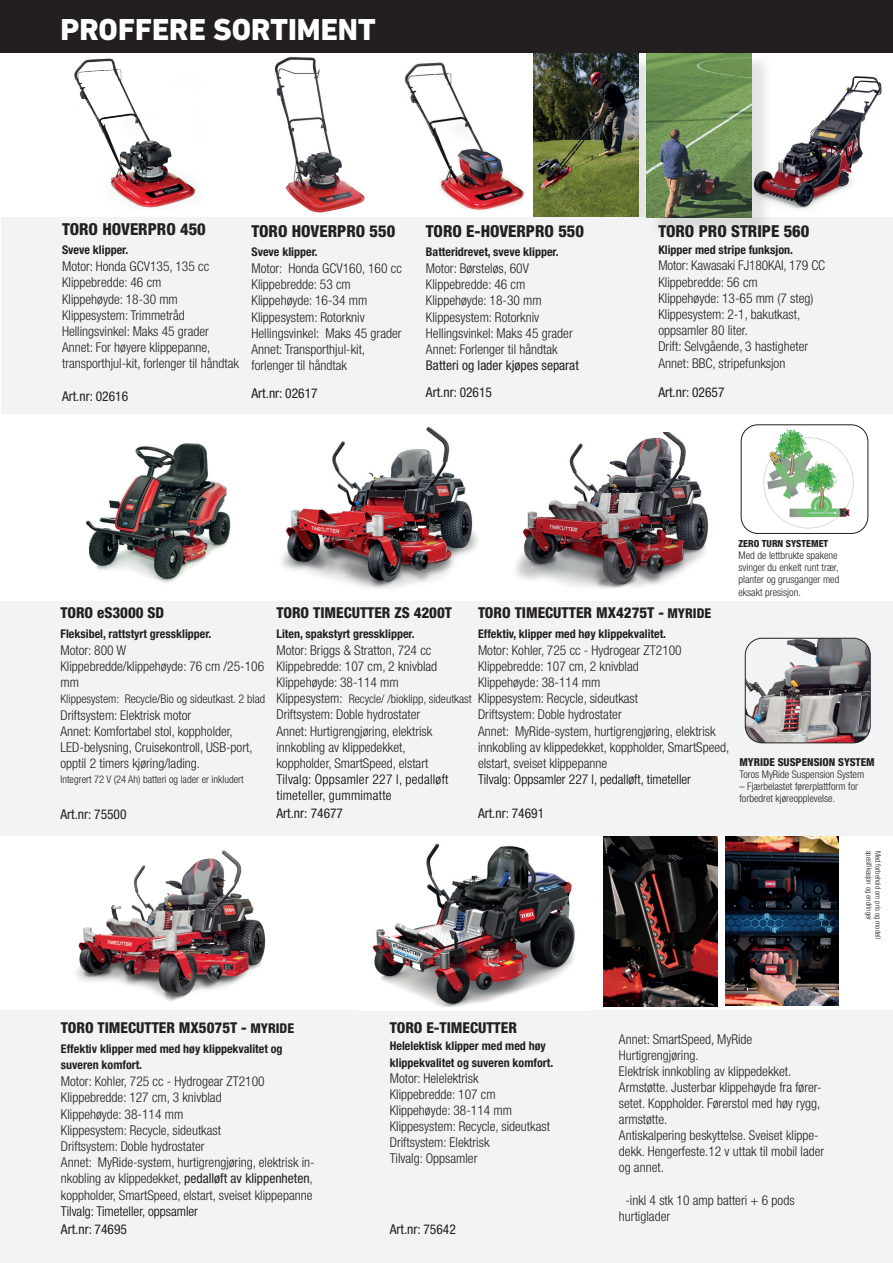
<style>
.page{position:relative;width:893px;height:1263px;background:#fff}
.page>*{position:absolute;margin:0;border:0;box-sizing:border-box;transform-origin:0 0}
.t1{font:800 30.9px "DIN Next LT Pro";color:#fff}
.t2{font:800 condensed 16.5px "Helvetica Neue LT Std";color:#231f20}
.t3{font:800 condensed 15px "Helvetica Neue LT Std";color:#231f20}
.t4{font:300 condensed 13.5px/16.2px "Helvetica Neue LT Std";color:#231f20}
.t5{font:condensed 13.5px/27px "Helvetica Neue LT Std";color:#231f20}
.t6{font:300 condensed 13.5px "Helvetica Neue LT Std";color:#000}
.t7{font:300 condensed 13.5px/16.2px "Helvetica Neue LT Std";letter-spacing:.02em;color:#000}
.t8{font:700 condensed 12px/16.8px "Helvetica Neue LT Std";color:#231f20}
.t9{font:300 condensed 12px "Helvetica Neue LT Std";color:#231f20}
.t10{font:800 condensed 10.95px "Helvetica Neue LT Std";color:#231f20}
.t11{font:300 condensed 10.5px/12px "Helvetica Neue LT Std";color:#231f20}
.t12{font:800 condensed 9.75px "Helvetica Neue LT Std";color:#231f20}
.t13{font:300 condensed 7.5px "Helvetica Neue LT Std";color:#231f20}
.s1{font-size:13.5px}
.s2{font-weight:400}
</style>
<div class="page">
<img style="left:262px;top:52px;width:113px;height:161px">
<img style="left:404px;top:62px;width:121px;height:148px">
<div style="left:536px;top:54px;width:124px;height:185px;background:#e5e5e5"></div>
<img style="left:533px;top:52px;width:106px;height:165px">
<div style="left:1px;top:217px;width:892px;height:197px;background:#f2f3f4"></div>
<img style="left:71px;top:52px;width:129px;height:156px">
<div style="left:0;top:602px;width:893px;height:234px;background:#f2f3f4"></div>
<div style="left:0;top:1011px;width:893px;height:252px;background:#f2f3f4"></div>
<img style="left:772px;top:76px;width:110px;height:134px">
<div style="left:649px;top:54px;width:123px;height:184px;background:#231f20;opacity:.12"></div>
<img style="left:646px;top:52px;width:106px;height:165px">
<img style="left:86px;top:443px;width:145px;height:140px">
<div style="left:741px;top:424px;width:127px;height:110px;border:1px solid #231f20;border-radius:17px"></div>
<img style="left:763px;top:426px;width:98px;height:104px">
<img style="left:515px;top:432px;width:194px;height:157px">
<img style="left:745px;top:638px;width:124px;height:105px">
<div style="left:745px;top:638px;width:126px;height:105px;border:1px solid #231f20;border-radius:17px"></div>
<img style="left:282px;top:426px;width:196px;height:163px">
<img style="left:76px;top:850px;width:190px;height:151px">
<img style="left:372px;top:843px;width:203px;height:164px">
<img style="left:726px;top:836px;width:113px;height:170px">
<img style="left:604px;top:836px;width:113px;height:170px">
<div style="left:0;top:0;width:893px;height:52px;background:#231f20"></div>
<h1 class="t1" style="left:61px;top:11px;width:316px">PROFFERE SORTIMENT</h1>
<p class="t2" style="left:62px;top:219px;width:145px">TORO HOVERPRO 450</p>
<p class="t8" style="left:62px;top:242px;width:68px">Sveve klipper.</p>
<p class="t4" style="left:62px;top:258px;width:178px">Motor: Honda GCV135, 135 cc<br>Klippebredde: 46 cm<br>Klippehøyde: 18-30 mm<br>Klippesystem: Trimmetråd<br>Hellingsvinkel: Maks 45 grader<br>Annet: For høyere klippepanne, transporthjul-kit, forlenger til håndtak</p>
<p class="t5" style="left:62px;top:382px;width:68px">Art.nr: 02616</p>
<p class="t2" style="left:252px;top:221px;width:145px">TORO HOVERPRO 550</p>
<p class="t8" style="left:252px;top:243px;width:68px">Sveve klipper.</p>
<p class="t4" style="left:252px;top:260px;width:152px">Motor: Honda GCV160, 160 cc<br>Klippebredde: 53 cm<br>Klippehøyde: 16-34 mm<br>Klippesystem: Rotorkniv<br>Hellingsvinkel: Maks 45 grader<br>Annet: Transporthjul-kit, forlenger til håndtak</p>
<p class="t5" style="left:252px;top:379px;width:68px">Art.nr: 02617</p>
<p class="t2" style="left:426px;top:221px;width:160px">TORO E-HOVERPRO 550</p>
<p class="t8" style="left:426px;top:243px;width:134px">Batteridrevet, sveve klipper.</p>
<p class="t4" style="left:426px;top:260px;width:148px">Motor: Børsteløs, 60V<br>Klippebredde: 46 cm<br>Klippehøyde: 18-30 mm<br>Klippesystem: Rotorkniv<br>Hellingsvinkel: Maks 45 grader<br>Annet: Forlenger til håndtak</p>
<p class="t5" style="left:426px;top:352px;width:154px">Batteri og lader kjøpes separat<br>Art.nr: 02615</p>
<p class="t2" style="left:658px;top:221px;width:153px">TORO PRO STRIPE 560</p>
<p class="t8" style="left:658px;top:241px;width:136px">Klipper med stripe funksjon.</p>
<p class="t4" style="left:658px;top:257px;width:168px">Motor: Kawasaki FJ180KAI, 179 CC<br>Klippebredde: 56 cm<br>Klippehøyde: 13-65 mm (7 steg)<br>Klippesystem: 2-1, bakutkast, oppsamler 80 liter.<br>Drift: Selvgående, 3 hastigheter<br>Annet: BBC, stripefunksjon</p>
<p class="t5" style="left:658px;top:379px;width:68px">Art.nr: 02657</p>
<p class="t12" style="left:738px;top:537px;width:91px">ZERO TURN SYSTEMET</p>
<p class="t11" style="left:738px;top:549px;width:102px">Med de lettbrukte spakene svinger du enkelt runt trær, planter og grusganger med</p>
<p class="t11" style="left:738px;top:586px;width:64px">eksakt presisjon.</p>
<p class="t3" style="left:61px;top:604px;width:105px">TORO eS3000 SD</p>
<p class="t8" style="left:61px;top:625px;width:152px">Fleksibel, rattstyrt gressklipper.</p>
<p class="t4" style="left:61px;top:642px;width:205px">Motor: 800 W<br>Klippebredde/klippehøyde: 76 cm /25-106 mm</p>
<p class="t9" style="left:61px;top:692px;width:206px">Klippesystem: Recycle/Bio og sideutkast. 2 blad</p>
<p class="t4" style="left:61px;top:706px;width:194px">Driftsystem: Elektrisk motor<br>Annet: Komfortabel stol, koppholder, LED-belysning, Cruisekontroll, USB-port, opptil 2 timers kjøring/lading.</p>
<p class="t11" style="left:61px;top:773px;width:185px">Integrert 72 V (24 Ah) batteri og lader er inkludert</p>
<p class="t5" style="left:61px;top:801px;width:68px">Art.nr: 75500</p>
<p class="t3" style="left:276px;top:604px;width:177px">TORO TIMECUTTER ZS 4200T</p>
<p class="t8" style="left:276px;top:625px;width:140px">Liten, spakstyrt gressklipper.</p>
<p class="t4" style="left:276px;top:641px;width:162px">Motor: Briggs &amp; Stratton, 724 cc<br>Klippebredde: 107 cm, 2 knivblad<br>Klippehøyde: 38-114 mm</p>
<p class="t9" style="left:276px;top:692px;width:197px"><span class="s1">Klippesystem:</span> Recycle/ /bioklipp, sideutkast</p>
<p class="t4" style="left:276px;top:706px;width:157px">Driftsystem: Doble hydrostater Annet: Hurtigrengjøring, elektrisk innkobling av klippedekket, koppholder, SmartSpeed, elstart</p>
<p class="t7" style="left:276px;top:771px;width:173px">Tilvalg: Oppsamler 227 l, pedalløft timeteller, gummimatte</p>
<p class="t5" style="left:276px;top:800px;width:68px">Art.nr: 74677</p>
<p class="t3" style="left:478px;top:604px;width:235px">TORO TIMECUTTER MX4275T - <span class="s1">MYRIDE</span></p>
<p class="t8" style="left:478px;top:625px;width:190px">Effektiv, klipper med høy klippekvalitet.</p>
<p class="t4" style="left:478px;top:641px;width:253px">Motor: Kohler, 725 cc - Hydrogear ZT2100<br>Klippebredde: 107 cm, 2 knivblad<br>Klippehøyde: 38-114 mm<br>Klippesystem: Recycle, sideutkast<br>Driftsystem: Doble hydrostater<br>Annet: MyRide-system, hurtigrengjøring, elektrisk innkobling av klippedekket, koppholder, SmartSpeed, elstart, sveiset klippepanne</p>
<p class="t6" style="left:478px;top:771px;width:214px">Tilvalg: Oppsamler 227 l, pedalløft, timeteller</p>
<p class="t5" style="left:478px;top:800px;width:68px">Art.nr: 74691</p>
<p class="t10" style="left:739px;top:756px;width:137px">MYRIDE SUSPENSION SYSTEM</p>
<p class="t11" style="left:739px;top:769px;width:126px">Toros MyRide Suspension System</p>
<p class="t11" style="left:739px;top:781px;width:120px">– Fjærbelastet førerplattform for forbedret kjøreopplevelse.</p>
<p class="t13" style="left:873px;top:850px;width:72px;rotate:90deg">spesifikasjon og endringer</p>
<p class="t13" style="left:882px;top:850px;width:90px;rotate:90deg">Med forbehold om pris og modell</p>
<p class="t3" style="left:61px;top:1018px;width:235px">TORO TIMECUTTER MX5075T - <span class="s1">MYRIDE</span></p>
<p class="t8" style="left:61px;top:1040px;width:223px">Effektiv klipper med med høy klippekvalitet og suveren komfort.</p>
<p class="t4" style="left:61px;top:1073px;width:255px">Motor: Kohler, 725 cc - Hydrogear ZT2100<br>Klippebredde: 127 cm, 3 knivblad<br>Klippehøyde: 38-114 mm<br>Klippesystem: Recycle, sideutkast<br>Driftsystem: Doble hydrostater<br>Annet: MyRide-system, hurtigrengjøring, elektrisk in&shy;nkobling av klippedekket, <span class="s2">pedalløft av klippenheten</span>, koppholder, SmartSpeed, elstart, sveiset klippepanne</p>
<p class="t6" style="left:61px;top:1203px;width:139px">Tilvalg: Timeteller, oppsamler</p>
<p class="t5" style="left:61px;top:1215px;width:68px">Art.nr: 74695</p>
<p class="t3" style="left:390px;top:1018px;width:129px">TORO E-TIMECUTTER</p>
<p class="t8" style="left:390px;top:1037px;width:165px">Helelektisk klipper med med høy klippekvalitet og suveren komfort.</p>
<p class="t4" style="left:390px;top:1070px;width:162px">Motor: Helelektrisk<br>Klippebredde: 107 cm<br>Klippehøyde: 38-114 mm<br>Klippesystem: Recycle, sideutkast<br>Driftsystem: Elektrisk<br>Tilvalg: Oppsamler</p>
<p class="t5" style="left:390px;top:1216px;width:68px">Art.nr: 75642</p>
<p class="t4" style="left:619px;top:1031px;width:207px">Annet: SmartSpeed, MyRide<br>Hurtigrengjøring.<br>Elektrisk innkobling av klippedekket.<br>Armstøtte. Justerbar klippehøyde fra fører&shy;setet. Koppholder. Førerstol med høy rygg, armstøtte.<br>Antiskalpering beskyttelse. Sveiset klippe&shy;dekk. Hengerfeste.12 v uttak til mobil lader og annet.</p>
<p class="t4" style="left:619px;top:1191px;width:177px;text-indent:6px">-inkl 4 stk 10 amp batteri + 6 pods hurtiglader</p>
</div>
